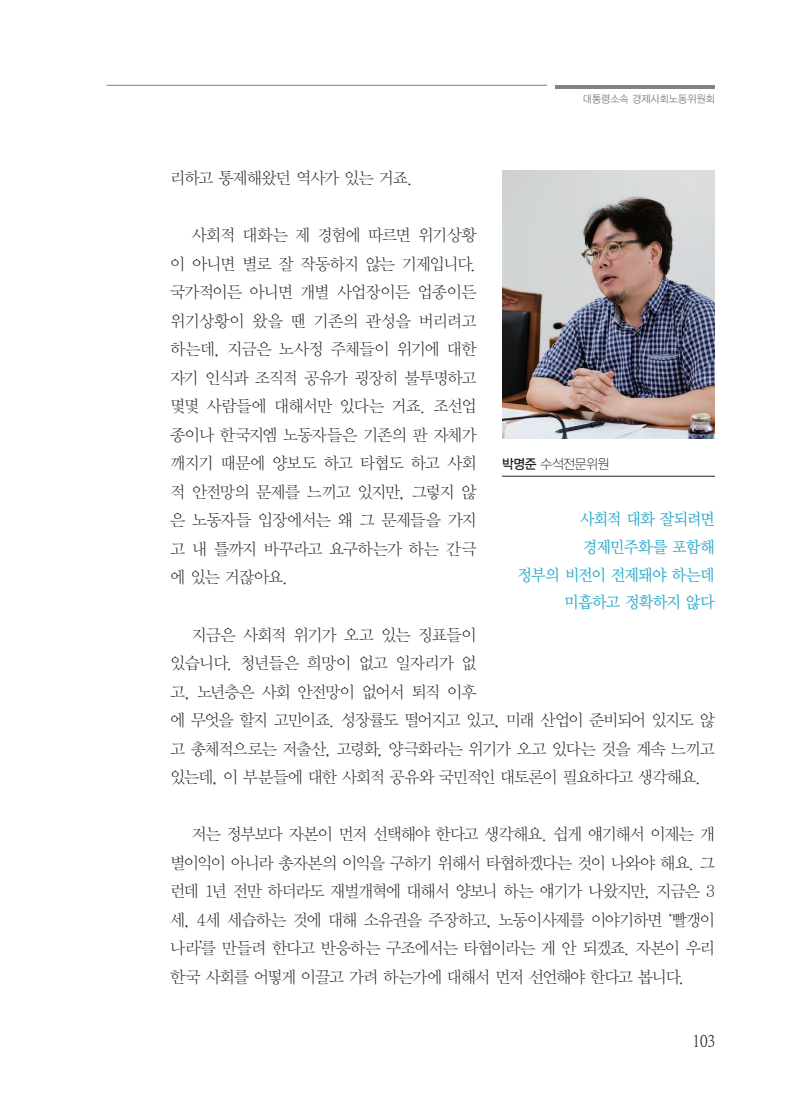
<style>
.page{position:relative;width:800px;height:1106px;background:#fff}
.page>*{position:absolute;margin:0;border:0;box-sizing:border-box;transform-origin:0 0}
.t1{font:16.5px/28.5px "YDVY Mj O31";letter-spacing:-.065em;color:#231f20;text-align:justify}
.t2{font:16.5px/27.8px "YDVY Mj O33";letter-spacing:-.06em;color:#2aabca;text-align:right;scale:.95 1}
.t3{font:16.5px "YDVY Mj O520";color:#231f20}
.t4{font:13.5px "YDVYGO31";letter-spacing:-.035em;color:#231f20;scale:.95 1}
.t5{font:10.5px "YDVYGO32";color:#808285;scale:.95 1}
.s1{font-family:"YDVYGO33"}
</style>
<div class="page">
<hr style="left:555px;top:85px;width:159px;height:3px;background:#808285">
<hr style="left:106px;top:85px;width:441px;height:1px;background:#808285">
<img style="left:502px;top:170px;width:212px;height:268px">
<hr style="left:502px;top:476px;width:212px;height:1px;background:#231f20">
<p class="t5" style="left:582px;top:93px;width:140px">대통령소속 경제사회노동위원회</p>
<p class="t1" style="left:170px;top:164px;width:244px">리하고 통제해왔던 역사가 있는 거죠.</p>
<p class="t1" style="left:170px;top:221px;width:308px;text-indent:21px">사회적 대화는 제 경험에 따르면 위기상황 이 아니면 별로 잘 작동하지 않는 기제입니다. 국가적이든 아니면 개별 사업장이든 업종이든 위기상황이 왔을 땐 기존의 관성을 버리려고 하는데, 지금은 노사정 주체들이 위기에 대한 자기 인식과 조직적 공유가 굉장히 불투명하고 몇몇 사람들에 대해서만 있다는 거죠. 조선업 종이나 한국지엠 노동자들은 기존의 판 자체가 깨지기 때문에 양보도 하고 타협도 하고 사회 적 안전망의 문제를 느끼고 있지만, 그렇지 않 은 노동자들 입장에서는 왜 그 문제들을 가지 고 내 틀까지 바꾸라고 요구하는가 하는 간극 에 있는 거잖아요.</p>
<p class="t4" style="left:502px;top:456px;width:114px"><span class="s1">박명준</span> 수석전문위원</p>
<p class="t2" style="left:517px;top:505px;width:209px">사회적 대화 잘되려면 경제민주화를 포함해<br>정부의 비전이 전제돼야 하는데 미흡하고 정확하지 않다</p>
<p class="t1" style="left:170px;top:620px;width:546px;text-align:left;text-indent:21px">지금은 사회적 위기가 오고 있는 징표들이<br>있습니다. 청년들은 희망이 없고 일자리가 없<br>고, 노년층은 사회 안전망이 없어서 퇴직 이후<br>에 무엇을 할지 고민이죠. 성장률도 떨어지고 있고, 미래 산업이 준비되어 있지도 않 고 총체적으로는 저출산, 고령화, 양극화라는 위기가 오고 있다는 것을 계속 느끼고 있는데, 이 부분들에 대한 사회적 공유와 국민적인 대토론이 필요하다고 생각해요.</p>
<p class="t1" style="left:170px;top:820px;width:546px;text-indent:21px">저는 정부보다 자본이 먼저 선택해야 한다고 생각해요. 쉽게 얘기해서 이제는 개 별이익이 아니라 총자본의 이익을 구하기 위해서 타협하겠다는 것이 나와야 해요. 그 런데 1년 전만 하더라도 재벌개혁에 대해서 양보니 하는 얘기가 나왔지만, 지금은 3 세, 4세 세습하는 것에 대해 소유권을 주장하고, 노동이사제를 이야기하면 ‘빨갱이 나라’를 만들려 한다고 반응하는 구조에서는 타협이라는 게 안 되겠죠. 자본이 우리 한국 사회를 어떻게 이끌고 가려 하는가에 대해서 먼저 선언해야 한다고 봅니다.</p>
<p class="t3" style="left:692px;top:1031px;width:24px">103</p>
</div>
